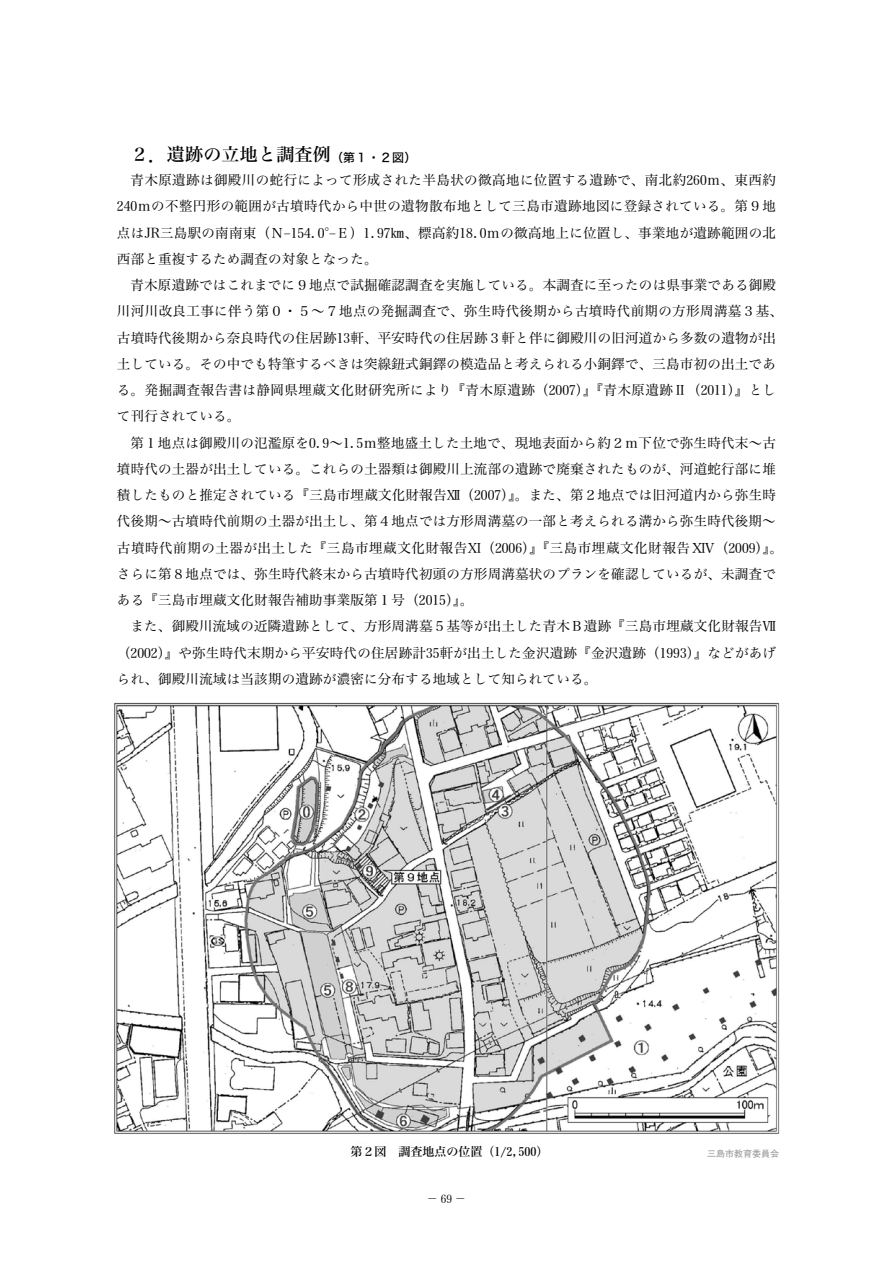
<style>
.page{position:relative;width:893px;height:1263px;background:#fff}
.page>*{position:absolute;margin:0;border:0;box-sizing:border-box;transform-origin:0 0}
.t1{font:18px "Hira Min Std W5";letter-spacing:.015em;color:#000}
.t2{font:13.5px/26.2px "Hira Min Std W3";letter-spacing:.015em;color:#000;text-align:justify}
.t3{font:12px "Hira Min Std W5";color:#000}
.t4{font:11.25px "Hira Min Std W3";color:#000}
.t5{font:700 9px "Futo Go B101 Pr 6";color:#9fa0a0}
.s1{font-family:"Hira Kaku Std W5";font-size:12px}
</style>
<div class="page">
<img style="left:114px;top:702px;width:666px;height:432px">
<h1 class="t1" style="left:130px;top:142px;width:287px">２．遺跡の立地と調査例<span class="s1">（第１・２図）</span></h1>
<p class="t2" style="left:117px;top:167px;width:660px;text-indent:14px">青木原遺跡は御殿川の蛇行によって形成された半島状の微高地に位置する遺跡で、南北約260ｍ、東西約240ｍの不整円形の範囲が古墳時代から中世の遺物散布地として三島市遺跡地図に登録されている。第９地点はJR三島駅の南南東（Ｎ-154.0°-Ｅ）1.97㎞、標高約18.0ｍの微高地上に位置し、事業地が遺跡範囲の北西部と重複するため調査の対象となった。</p>
<p class="t2" style="left:117px;top:272px;width:667px;text-align:left;text-indent:14px">青木原遺跡ではこれまでに９地点で試掘確認調査を実施している。本調査に至ったのは県事業である御殿川河川改良工事に伴う第０・５～７地点の発掘調査で、弥生時代後期から古墳時代前期の方形周溝墓３基、古墳時代後期から奈良時代の住居跡13軒、平安時代の住居跡３軒と伴に御殿川の旧河道から多数の遺物が出土している。その中でも特筆するべきは突線鈕式銅鐸の模造品と考えられる小銅鐸で、三島市初の出土である。発掘調査報告書は静岡県埋蔵文化財研究所により『青木原遺跡（2007）』『青木原遺跡Ⅱ（2011）』として刊行されている。</p>
<p class="t2" style="left:117px;top:429px;width:667px;text-align:left;text-indent:14px">第１地点は御殿川の氾濫原を0.9～1.5ｍ整地盛土した土地で、現地表面から約２ｍ下位で弥生時代末～古墳時代の土器が出土している。これらの土器類は御殿川上流部の遺跡で廃棄されたものが、河道蛇行部に堆積したものと推定されている『三島市埋蔵文化財報告Ⅻ（2007）』。また、第２地点では旧河道内から弥生時代後期～古墳時代前期の土器が出土し、第４地点では方形周溝墓の一部と考えられる溝から弥生時代後期～古墳時代前期の土器が出土した『三島市埋蔵文化財報告Ⅺ（2006）』『三島市埋蔵文化財報告ⅩⅣ（2009）』。さらに第８地点では、弥生時代終末から古墳時代初頭の方形周溝墓状のプランを確認しているが、未調査である『三島市埋蔵文化財報告補助事業版第１号（2015）』。</p>
<p class="t2" style="left:117px;top:613px;width:661px;text-indent:14px">また、御殿川流域の近隣遺跡として、方形周溝墓５基等が出土した青木Ｂ遺跡『三島市埋蔵文化財報告Ⅶ（2002）』や弥生時代末期から平安時代の住居跡計35軒が出土した金沢遺跡『金沢遺跡（1993）』などがあげられ、御殿川流域は当該期の遺跡が濃密に分布する地域として知られている。</p>
<p class="t3" style="left:350px;top:1143px;width:200px">第２図　調査地点の位置（1/2,500）</p>
<p class="t4" style="left:427px;top:1191px;width:41px">－69－</p>
<p class="t5" style="left:707px;top:1147px;width:73px">三島市教育委員会</p>
</div>
